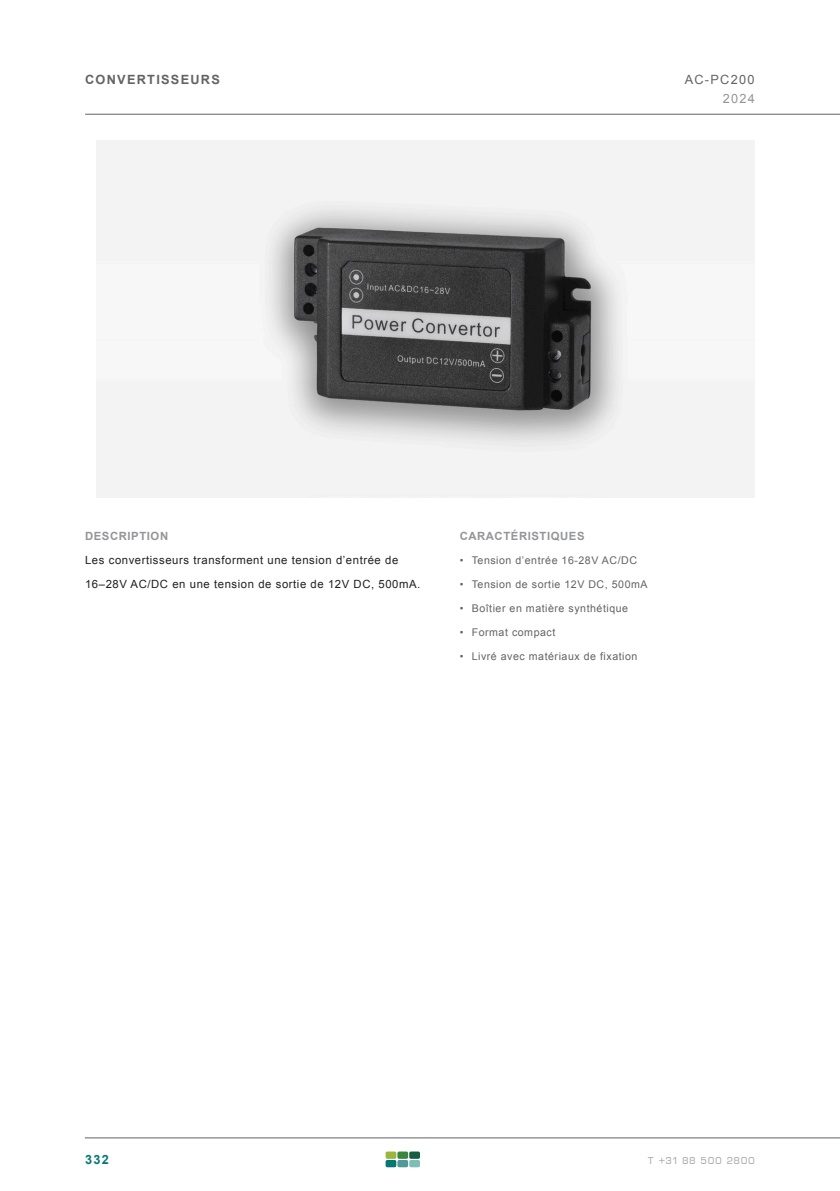
<style>
.page{position:relative;width:840px;height:1191px;background:#fff}
.page>*{position:absolute;margin:0;border:0;box-sizing:border-box;transform-origin:0 0}
.K1{font:700 12.8px "Arial";letter-spacing:.1em;color:#636366}
.K3{font:12.8px "Arial";letter-spacing:.1em;color:#636366}
.t1{font:12.8px "Arial";color:#939598}
.t2{font:700 12.8px "Arial";color:#077773}
.t3{font:12px "Eurostile DCD";letter-spacing:.05em;color:#adaeb2}
.brood_16{font:11.4px/24px "Arial";letter-spacing:.05em;color:#231f20}
.K_Brood{font:700 11.4px "Arial";letter-spacing:.05em;color:#939598}
.brood_8{font:10.6px "Arial";letter-spacing:.05em;color:#636366}
</style>
<div class="page">
<hr style="left:85px;top:1137px;width:754px;height:1px;background:#636366">
<svg style="left:385px;top:1151px;width:35px;height:16px"></svg>
<hr style="left:85px;top:114px;width:754px;height:1px;background:#636366">
<img style="left:96px;top:140px;width:658px;height:357px">
<p class="K1" style="left:85px;top:71px;width:136px">CONVERTISSEURS</p>
<p class="K3" style="left:684px;top:71px;width:71px">AC-PC200</p>
<p class="t1" style="left:722px;top:90px;width:34px">2024</p>
<p class="K_Brood" style="left:85px;top:528px;width:84px">DESCRIPTION</p>
<p class="brood_16" style="left:85px;top:548px;width:336px">Les convertisseurs transforment une tension d’entrée de<br>16–28V AC/DC en une tension de sortie de 12V DC, 500mA.</p>
<p class="K_Brood" style="left:459px;top:528px;width:126px">CARACTÉRISTIQUES</p>
<p class="brood_8" style="left:459px;top:553px;width:179px">• Tension d’entrée 16-28V AC/DC</p>
<p class="brood_8" style="left:459px;top:577px;width:189px">• Tension de sortie 12V DC, 500mA</p>
<p class="brood_8" style="left:459px;top:601px;width:170px">• Boîtier en matière synthétique</p>
<p class="brood_8" style="left:459px;top:625px;width:97px">• Format compact</p>
<p class="brood_8" style="left:459px;top:649px;width:179px">• Livré avec matériaux de fixation</p>
<p class="t2" style="left:85px;top:1151px;width:25px">332</p>
<p class="t3" style="left:647px;top:1153px;width:108px">t +31 88 500 2800</p>
</div>
